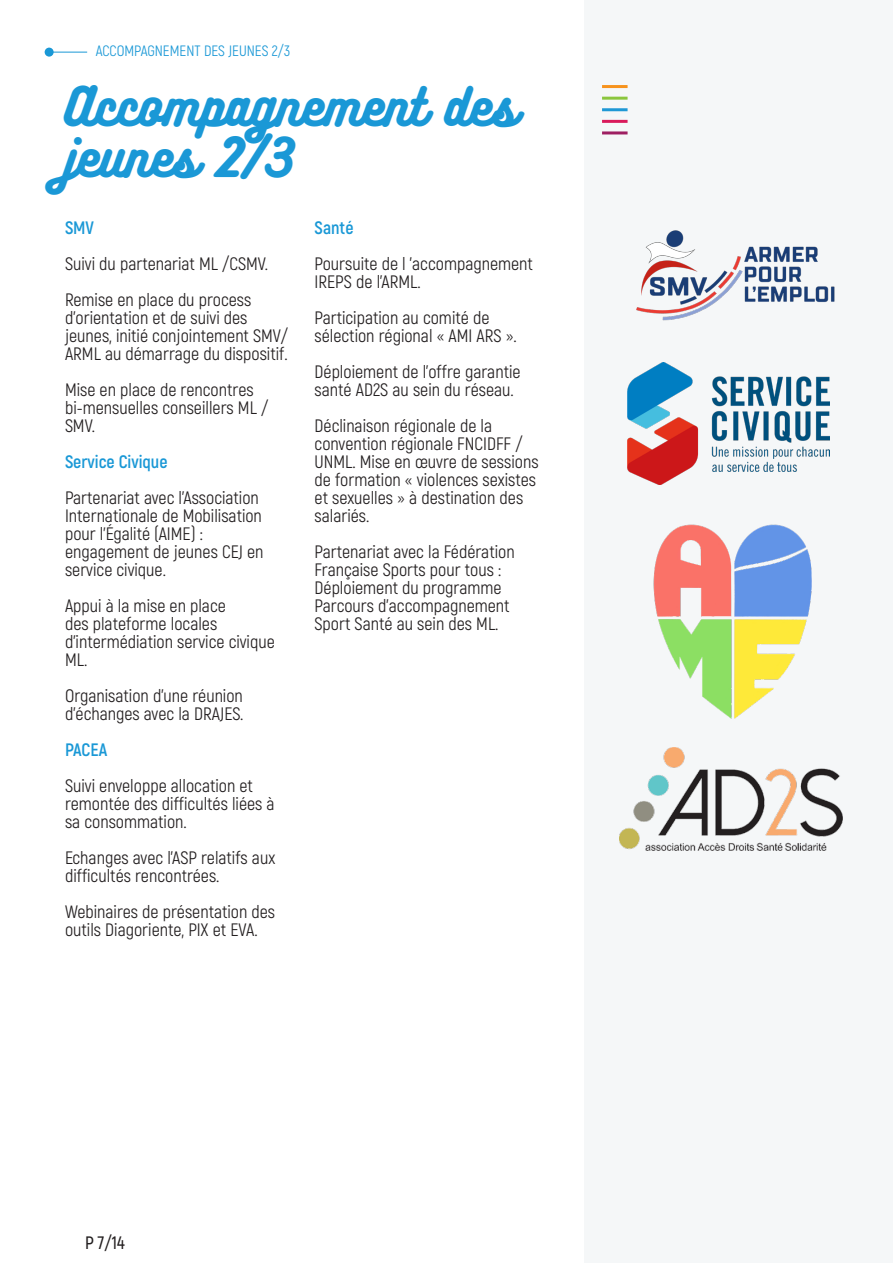
<style>
.page{position:relative;width:893px;height:1263px;background:#fff}
.page>*{position:absolute;margin:0;border:0;box-sizing:border-box;transform-origin:0 0}
.Grand_titre{font:48px/51px "Bukhari Script";color:#1a98d6}
.Texte_courant_justif{font:18px/18px "Akrobat";color:#231f20}
.Texte_courant_justif-2{font:700 18px "Akrobat";color:#1a98d6}
.t1{font:600 18px "Akrobat";color:#231f20}
.t2{font:15px "Akrobat";color:#1a98d6}
</style>
<div class="page">
<div style="left:584px;top:0;width:309px;height:1263px;background:#f5f7f8"></div>
<hr style="left:602px;top:131px;width:26px;height:3px;background:#9e1f62">
<hr style="left:602px;top:120px;width:26px;height:3px;background:#d91a5b">
<hr style="left:602px;top:108px;width:26px;height:3px;background:#1f98d5">
<hr style="left:602px;top:97px;width:26px;height:3px;background:#8bc63e">
<hr style="left:602px;top:85px;width:26px;height:3px;background:#f7931d">
<hr style="left:49px;top:52px;width:38px;height:1px;background:#1a98d6">
<div style="left:45px;top:48px;width:9px;height:9px;background:#1a98d6;border-radius:50%"></div>
<img style="left:636px;top:230px;width:199px;height:91px">
<img style="left:620px;top:747px;width:223px;height:104px">
<img style="left:653px;top:524px;width:159px;height:194px">
<img style="left:627px;top:362px;width:203px;height:123px">
<p class="t2" style="left:96px;top:42px;width:196px">ACCOMPAGNEMENT DES JEUNES 2/3</p>
<p class="Grand_titre" style="left:65px;top:83px;width:453px">Accompagnement des jeunes 2/3</p>
<p class="Texte_courant_justif-2" style="left:65px;top:217px;width:31px">SMV</p>
<p class="Texte_courant_justif" style="left:65px;top:255px;width:205px">Suivi du partenariat ML /CSMV.</p>
<p class="Texte_courant_justif" style="left:65px;top:291px;width:225px">Remise en place du process d’orientation et de suivi des jeunes, initié conjointement SMV/<br>ARML au démarrage du dispositif.</p>
<p class="Texte_courant_justif" style="left:65px;top:381px;width:205px">Mise en place de rencontres bi-mensuelles conseillers ML /<br>SMV.</p>
<p class="Texte_courant_justif-2" style="left:65px;top:451px;width:104px">Service Civique</p>
<p class="Texte_courant_justif" style="left:65px;top:489px;width:200px">Partenariat avec l’Association<br>Internationale de Mobilisation pour l'Égalité (AIME) : engagement de jeunes CEJ en service civique.</p>
<p class="Texte_courant_justif" style="left:65px;top:597px;width:211px">Appui à la mise en place<br>des plateforme locales d’intermédiation service civique<br>ML.</p>
<p class="Texte_courant_justif" style="left:65px;top:687px;width:180px">Organisation d’une réunion d’échanges avec la DRAJES.</p>
<p class="Texte_courant_justif-2" style="left:65px;top:739px;width:44px">PACEA</p>
<p class="Texte_courant_justif" style="left:65px;top:777px;width:211px">Suivi enveloppe allocation et remontée des difficultés liées à sa consommation.</p>
<p class="Texte_courant_justif" style="left:65px;top:849px;width:212px">Echanges avec l’ASP relatifs aux difficultés rencontrées.</p>
<p class="Texte_courant_justif" style="left:65px;top:903px;width:212px">Webinaires de présentation des outils Diagoriente, PIX et EVA.</p>
<p class="Texte_courant_justif-2" style="left:315px;top:217px;width:40px">Santé</p>
<p class="Texte_courant_justif" style="left:315px;top:255px;width:220px">Poursuite de l ’accompagnement<br>IREPS de l’ARML.</p>
<p class="Texte_courant_justif" style="left:315px;top:309px;width:204px">Participation au comité de sélection régional « AMI ARS ».</p>
<p class="Texte_courant_justif" style="left:315px;top:363px;width:207px">Déploiement de l’offre garantie santé AD2S au sein du réseau.</p>
<p class="Texte_courant_justif" style="left:315px;top:417px;width:226px">Déclinaison régionale de la convention régionale FNCIDFF /<br>UNML. Mise en œuvre de sessions de formation « violences sexistes et sexuelles » à destination des salariés.</p>
<p class="Texte_courant_justif" style="left:315px;top:543px;width:202px">Partenariat avec la Fédération<br>Française Sports pour tous :<br>Déploiement du programme<br>Parcours d’accompagnement<br>Sport Santé au sein des ML.</p>
<p class="t1" style="left:85px;top:1231px;width:41px">P 7/14</p>
</div>
